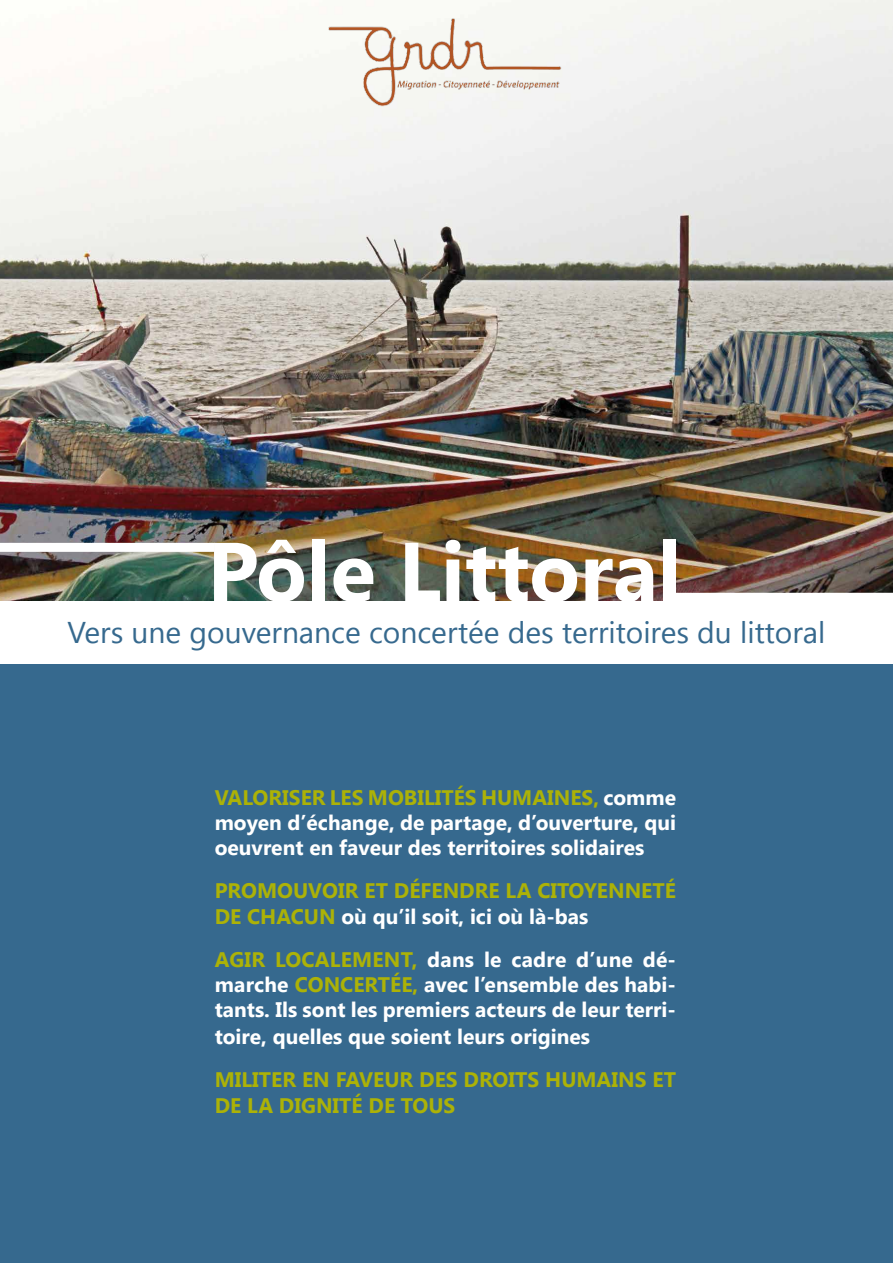
<style>
.page{position:relative;width:893px;height:1263px;background:#fff}
.page>*{position:absolute;margin:0;border:0;box-sizing:border-box;transform-origin:0 0}
.t1{font:700 83.25px "Segoe UI";color:#fff}
.t2{font:30px "Segoe UI";color:#36698e}
.t3{font:700 21px/25.8px "Segoe UI";color:#fff;text-align:justify}
.t4{font:700 21px/25.2px "Segoe UI";color:#acb207}
.s1{color:#acb207}
.s2{color:#fff}
</style>
<div class="page">
<div style="left:0;top:664px;width:893px;height:599px;background:#36698e"></div>
<img style="left:0;top:0;width:893px;height:600px">
<img style="left:326px;top:12px;width:238px;height:99px">
<div style="left:664px;top:593px;width:229px;height:9px;background:#fff"></div>
<div style="left:0;top:543px;width:215px;height:9px;background:#fff"></div>
<h1 class="t1" style="left:207px;top:512px;width:476px">Pôle Littoral</h1>
<h2 class="t2" style="left:68px;top:611px;width:759px">Vers une gouvernance concertée des territoires du littoral</h2>
<p class="t3" style="left:215px;top:783px;width:463px;line-height:25.2px"><span class="s1">Valoriser les mobilités humaines,</span> comme moyen d’échange, de partage, d’ouverture, qui oeuvrent en faveur des territoires solidaires</p>
<p class="t4" style="left:215px;top:877px;width:463px">Promouvoir et défendre la citoyenneté de chacun <span class="s2">où qu’il soit, ici où là-bas</span></p>
<p class="t3" style="left:215px;top:945px;width:463px"><span class="s1">Agir localement,</span> dans le cadre d’une dé&shy;marche <span class="s1">concertée,</span> avec l’ensemble des habi&shy;tants. Ils sont les premiers acteurs de leur terri&shy;toire, quelles que soient leurs origines</p>
<p class="t4" style="left:215px;top:1066px;width:463px">Militer en faveur des droits humains et de la dignité de tous</p>
</div>
